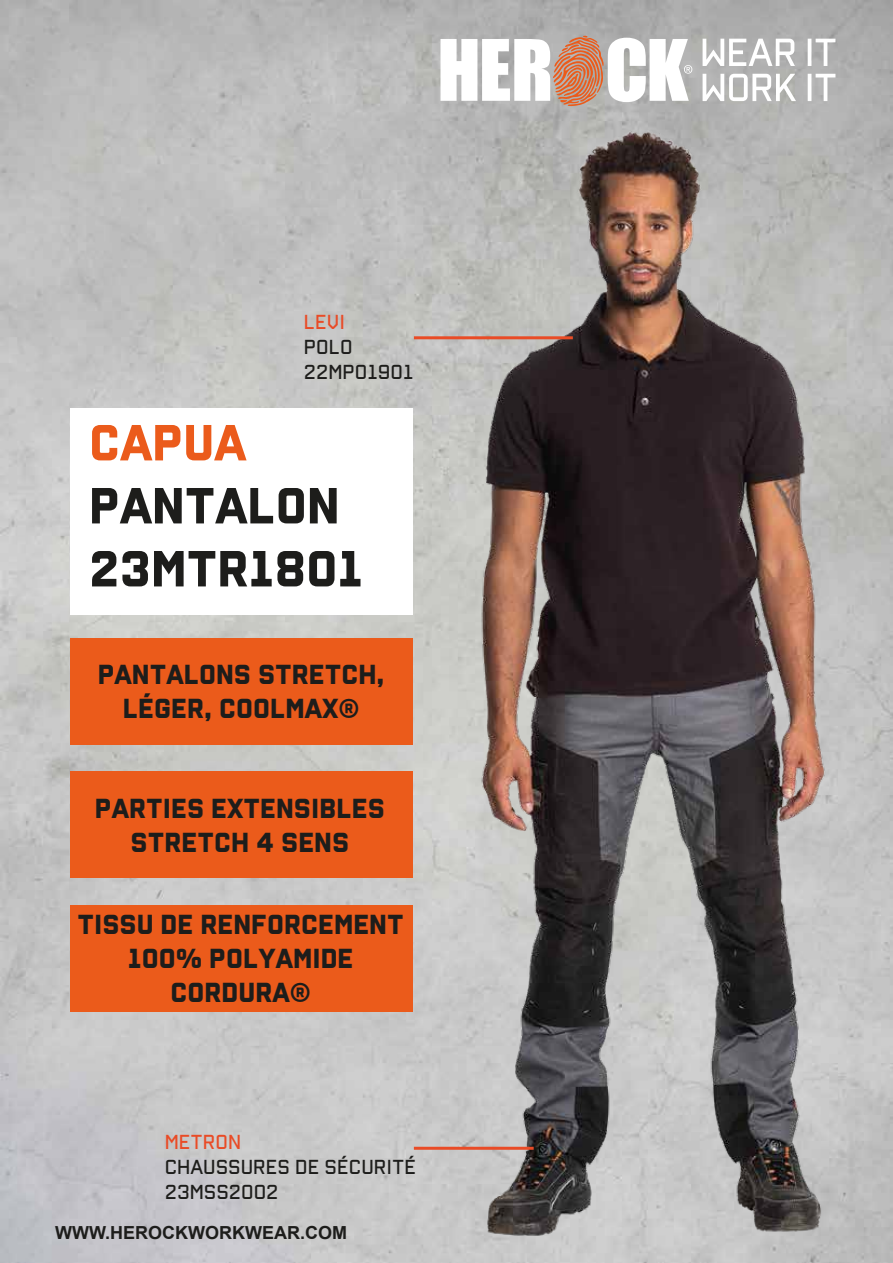
<style>
.page{position:relative;width:893px;height:1263px;background:#fff}
.page>*{position:absolute;margin:0;border:0;box-sizing:border-box;transform-origin:0 0}
.t1{font:500 52.5px/63px "Reload Alt";color:#1d1d1b}
.t2{font:500 52.5px "Reload Alt";color:#eb5b1b}
.t3{font:500 28.5px/34.2px "Reload Alt";color:#1d1d1b;text-align:center}
.t4{font:300 21px/25.2px "Reload Alt";color:#1d1d1b}
.t5{font:300 21px "Reload Alt";color:#e94b26}
.t6{font:700 18px "Arial";color:#1d1d1b}
</style>
<div class="page">
<div style="left:70px;top:638px;width:342px;height:107px;background:#eb5b1b"></div>
<div style="left:70px;top:771px;width:342px;height:107px;background:#eb5b1b"></div>
<div style="left:70px;top:905px;width:342px;height:107px;background:#eb5b1b"></div>
<svg style="left:440px;top:36px;width:252px;height:71px"></svg>
<svg style="left:706px;top:39px;width:129px;height:27px"></svg>
<svg style="left:706px;top:74px;width:90px;height:27px"></svg>
<svg style="left:811px;top:74px;width:24px;height:27px"></svg>
<img style="left:99px;top:128px;width:794px;height:1110px">
<svg style="left:411px;top:335px;width:165px;height:6px"></svg>
<svg style="left:411px;top:1145px;width:126px;height:6px"></svg>
<p class="t5" style="left:304px;top:310px;width:43px">LEVI</p>
<p class="t4" style="left:304px;top:335px;width:111px">POLO<br>22MPO1901</p>
<h1 class="t2" style="left:89px;top:411px;width:159px">CAPUA</h1>
<h1 class="t1" style="left:89px;top:475px;width:276px">PANTALON<br>23MTR1801</h1>
<p class="t3" style="left:98px;top:657px;width:288px">PANTALONS STRETCH,<br>LÉGER, COOLMAX®</p>
<p class="t3" style="left:95px;top:791px;width:291px">PARTIES EXTENSIBLES<br>STRETCH 4 SENS</p>
<p class="t3" style="left:77px;top:907px;width:328px">TISSU DE RENFORCEMENT<br>100% POLYAMIDE<br>CORDURA®</p>
<p class="t5" style="left:165px;top:1129px;width:78px">METRON</p>
<p class="t4" style="left:165px;top:1155px;width:253px">CHAUSSURES DE SÉCURITÉ<br>23MSS2002</p>
<p class="t6" style="left:55px;top:1220px;width:293px">WWW.HEROCKWORKWEAR.COM</p>
</div>
